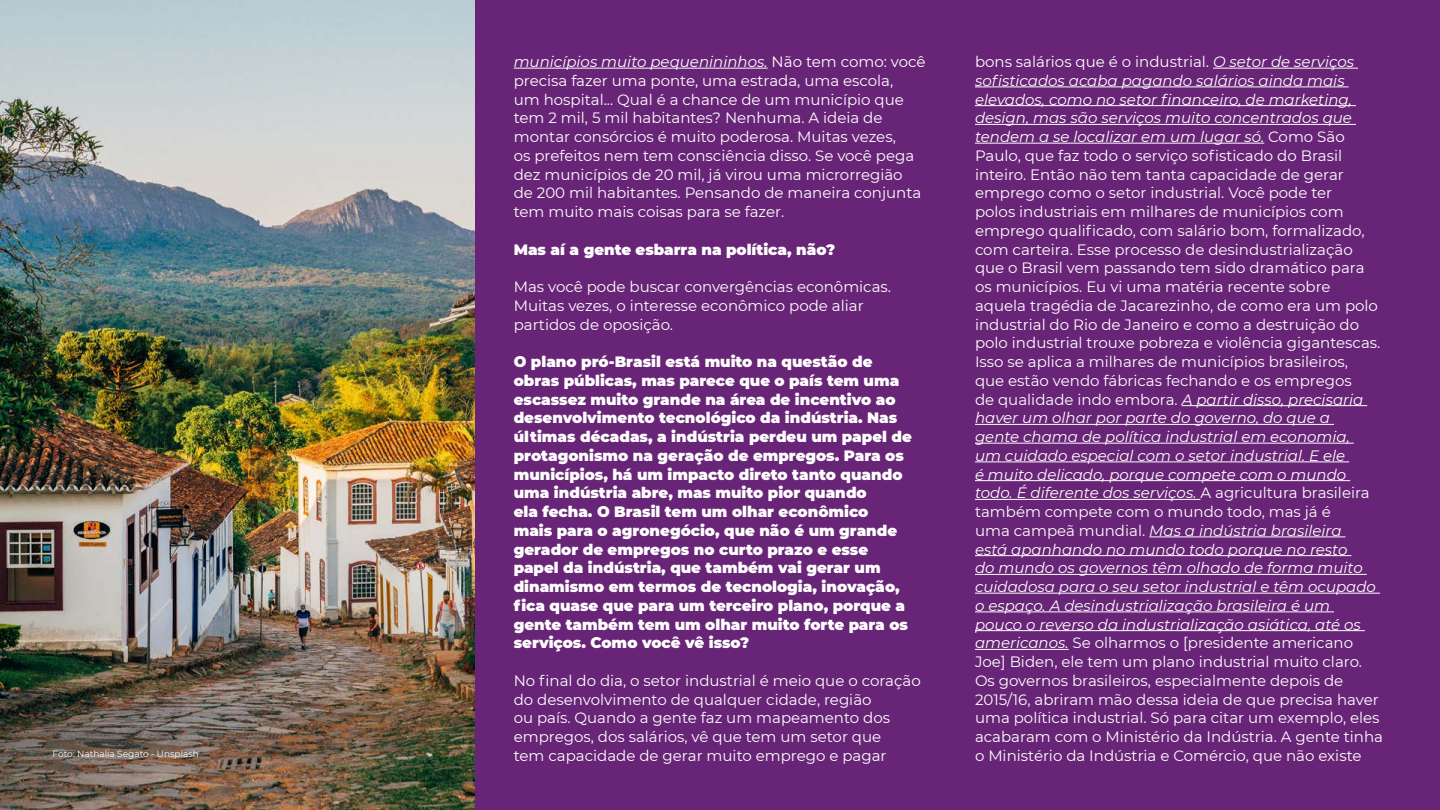
<style>
.page{position:relative;width:1440px;height:810px;background:#682476}
.page>*{position:absolute;margin:0;border:0;box-sizing:border-box;transform-origin:0 0}
.t1{font:15px/18.8px "Montserrat";color:#fff}
.t2{font:900 15px/18.8px "Montserrat";color:#fff}
.t3{font:9px "Montserrat";color:#fff}
.s1{font-style:italic}
</style>
<div class="page">
<hr style="left:514px;top:68px;width:254px;height:1px;background:#fff">
<hr style="left:1213px;top:68px;width:145px;height:1px;background:#fff">
<hr style="left:975px;top:87px;width:374px;height:1px;background:#fff">
<hr style="left:975px;top:105px;width:381px;height:1px;background:#fff">
<hr style="left:975px;top:124px;width:381px;height:1px;background:#fff">
<hr style="left:975px;top:143px;width:289px;height:1px;background:#fff">
<hr style="left:1182px;top:405px;width:185px;height:1px;background:#fff">
<hr style="left:975px;top:424px;width:359px;height:1px;background:#fff">
<hr style="left:975px;top:443px;width:379px;height:1px;background:#fff">
<hr style="left:975px;top:462px;width:374px;height:1px;background:#fff">
<hr style="left:975px;top:480px;width:375px;height:1px;background:#fff">
<hr style="left:975px;top:499px;width:225px;height:1px;background:#fff">
<hr style="left:1149px;top:537px;width:197px;height:1px;background:#fff">
<hr style="left:975px;top:555px;width:376px;height:1px;background:#fff">
<hr style="left:975px;top:574px;width:392px;height:1px;background:#fff">
<hr style="left:975px;top:593px;width:405px;height:1px;background:#fff">
<hr style="left:975px;top:612px;width:359px;height:1px;background:#fff">
<hr style="left:975px;top:630px;width:390px;height:1px;background:#fff">
<hr style="left:975px;top:649px;width:94px;height:1px;background:#fff">
<img style="left:0;top:0;width:475px;height:810px">
<p class="t3" style="left:52px;top:748px;width:148px">Foto: Nathalia Segato - Unsplash</p>
<p class="t1" style="left:514px;top:52px;width:413px"><span class="s1">municípios muito pequenininhos.</span> Não tem como: você precisa fazer uma ponte, uma estrada, uma escola,<br>um hospital... Qual é a chance de um município que tem 2 mil, 5 mil habitantes? Nenhuma. A ideia de montar consórcios é muito poderosa. Muitas vezes,<br>os prefeitos nem tem consciência disso. Se você pega dez municípios de 20 mil, já virou uma microrregião de 200 mil habitantes. Pensando de maneira conjunta tem muito mais coisas para se fazer.</p>
<p class="t2" style="left:514px;top:239px;width:323px">Mas aí a gente esbarra na política, não?</p>
<p class="t1" style="left:514px;top:277px;width:379px">Mas você pode buscar convergências econômicas.<br>Muitas vezes, o interesse econômico pode aliar partidos de oposição.</p>
<p class="t2" style="left:514px;top:351px;width:400px">O plano pró-Brasil está muito na questão de obras públicas, mas parece que o país tem uma escassez muito grande na área de incentivo ao desenvolvimento tecnológico da indústria. Nas últimas décadas, a indústria perdeu um papel de protagonismo na geração de empregos. Para os municípios, há um impacto direto tanto quando uma indústria abre, mas muito pior quando<br>ela fecha. O Brasil tem um olhar econômico<br>mais para o agronegócio, que não é um grande gerador de empregos no curto prazo e esse papel da indústria, que também vai gerar um dinamismo em termos de tecnologia, inovação, fica quase que para um terceiro plano, porque a gente também tem um olhar muito forte para os serviços. Como você vê isso?</p>
<p class="t1" style="left:514px;top:671px;width:409px">No final do dia, o setor industrial é meio que o coração do desenvolvimento de qualquer cidade, região<br>ou país. Quando a gente faz um mapeamento dos empregos, dos salários, vê que tem um setor que<br>tem capacidade de gerar muito emprego e pagar</p>
<p class="t1" style="left:975px;top:52px;width:410px">bons salários que é o industrial. <span class="s1">O setor de serviços sofisticados acaba pagando salários ainda mais elevados, como no setor financeiro, de marketing, design, mas são serviços muito concentrados que tendem a se localizar em um lugar só.</span> Como São Paulo, que faz todo o serviço sofisticado do Brasil inteiro. Então não tem tanta capacidade de gerar emprego como o setor industrial. Você pode ter<br>polos industriais em milhares de municípios com emprego qualificado, com salário bom, formalizado, com carteira. Esse processo de desindustrialização que o Brasil vem passando tem sido dramático para os municípios. Eu vi uma matéria recente sobre aquela tragédia de Jacarezinho, de como era um polo industrial do Rio de Janeiro e como a destruição do polo industrial trouxe pobreza e violência gigantescas.<br>Isso se aplica a milhares de municípios brasileiros,<br>que estão vendo fábricas fechando e os empregos<br>de qualidade indo embora. <span class="s1">A partir disso, precisaria haver um olhar por parte do governo, do que a<br>gente chama de política industrial em economia,<br>um cuidado especial com o setor industrial. E ele<br>é muito delicado, porque compete com o mundo todo. É diferente dos serviços.</span> A agricultura brasileira também compete com o mundo todo, mas já é<br>uma campeã mundial. <span class="s1">Mas a indústria brasileira<br>está apanhando no mundo todo porque no resto<br>do mundo os governos têm olhado de forma muito cuidadosa para o seu setor industrial e têm ocupado o espaço. A desindustrialização brasileira é um<br>pouco o reverso da industrialização asiática, até os americanos.</span> Se olharmos o [presidente americano Joe] Biden, ele tem um plano industrial muito claro.<br>Os governos brasileiros, especialmente depois de 2015/16, abriram mão dessa ideia de que precisa haver uma política industrial. Só para citar um exemplo, eles acabaram com o Ministério da Indústria. A gente tinha o Ministério da Indústria e Comércio, que não existe</p>
</div>
